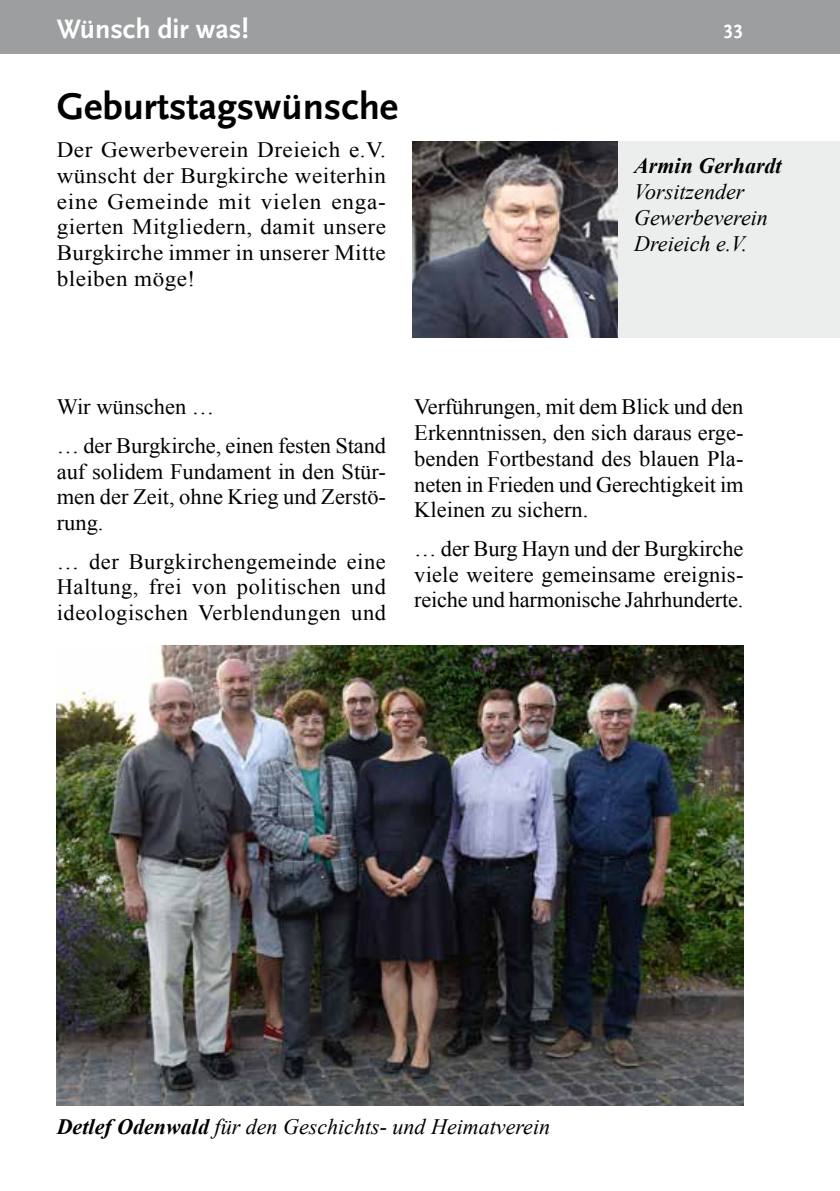
<style>
.page{position:relative;width:840px;height:1191px;background:#fff}
.page>*{position:absolute;margin:0;border:0;box-sizing:border-box;transform-origin:0 0}
.t1{font:700 39px "Scala Sans LF";color:#000}
.t2{font:700 28px "Scala Sans LF";color:#fff}
.t3{font:22px/25.6px "Times New Roman";color:#000;text-align:justify}
.t4{font:22px/25.6px "Times New Roman";color:#000;text-align:justify;scale:1.05 1}
.t5{font:italic 22px/25.6px "Times New Roman";color:#000}
.t6{font:italic 700 22px "Times New Roman";color:#000}
.t7{font:700 20px "Scala Sans LF";color:#fff}
.s1{font-weight:700}
</style>
<div class="page">
<div style="left:0;top:0;width:839px;height:53px;background:#9c9e9f"></div>
<img style="left:57px;top:646px;width:686px;height:460px">
<div style="left:412px;top:141px;width:427px;height:197px;background:#eceded"></div>
<img style="left:412px;top:141px;width:205px;height:197px">
<p class="t2" style="left:57px;top:14px;width:193px">Wünsch dir was!</p>
<h1 class="t1" style="left:57px;top:85px;width:342px">Geburtstagswünsche</h1>
<p class="t4" style="left:57px;top:137px;width:315px">Der Gewerbeverein Dreieich e.V. wünscht der Burgkirche weiterhin eine Gemeinde mit vielen enga&shy;gierten Mitgliedern, damit unsere Burgkirche immer in unserer Mitte bleiben möge!</p>
<p class="t7" style="left:723px;top:21px;width:21px">33</p>
<p class="t6" style="left:634px;top:151px;width:149px">Armin Gerhardt</p>
<p class="t5" style="left:634px;top:178px;width:135px">Vorsitzender<br>Gewerbeverein<br>Dreieich e.V.</p>
<p class="t3" style="left:57px;top:387px;width:331px;line-height:38.6px">Wir wünschen …<br>… der Burgkirche, einen festen Stand</p>
<p class="t3" style="left:57px;top:458px;width:330px">auf solidem Fundament in den Stür&shy;men der Zeit, ohne Krieg und Zerstö&shy;rung.</p>
<p class="t3" style="left:57px;top:548px;width:330px">… der Burgkirchengemeinde eine Haltung, frei von politischen und ideologischen Verblendungen und</p>
<p class="t3" style="left:414px;top:394px;width:330px">Verführungen, mit dem Blick und den Erkenntnissen, den sich daraus erge&shy;benden Fortbestand des blauen Pla&shy;neten in Frieden und Gerechtigkeit im Kleinen zu sichern.</p>
<p class="t3" style="left:414px;top:535px;width:330px">… der Burg Hayn und der Burgkirche viele weitere gemeinsame ereignis&shy;reiche und harmonische Jahrhunderte.</p>
<p class="t5" style="left:57px;top:1113px;width:494px"><span class="s1">Detlef Odenwald</span> für den Geschichts- und Heimatverein</p>
</div>
